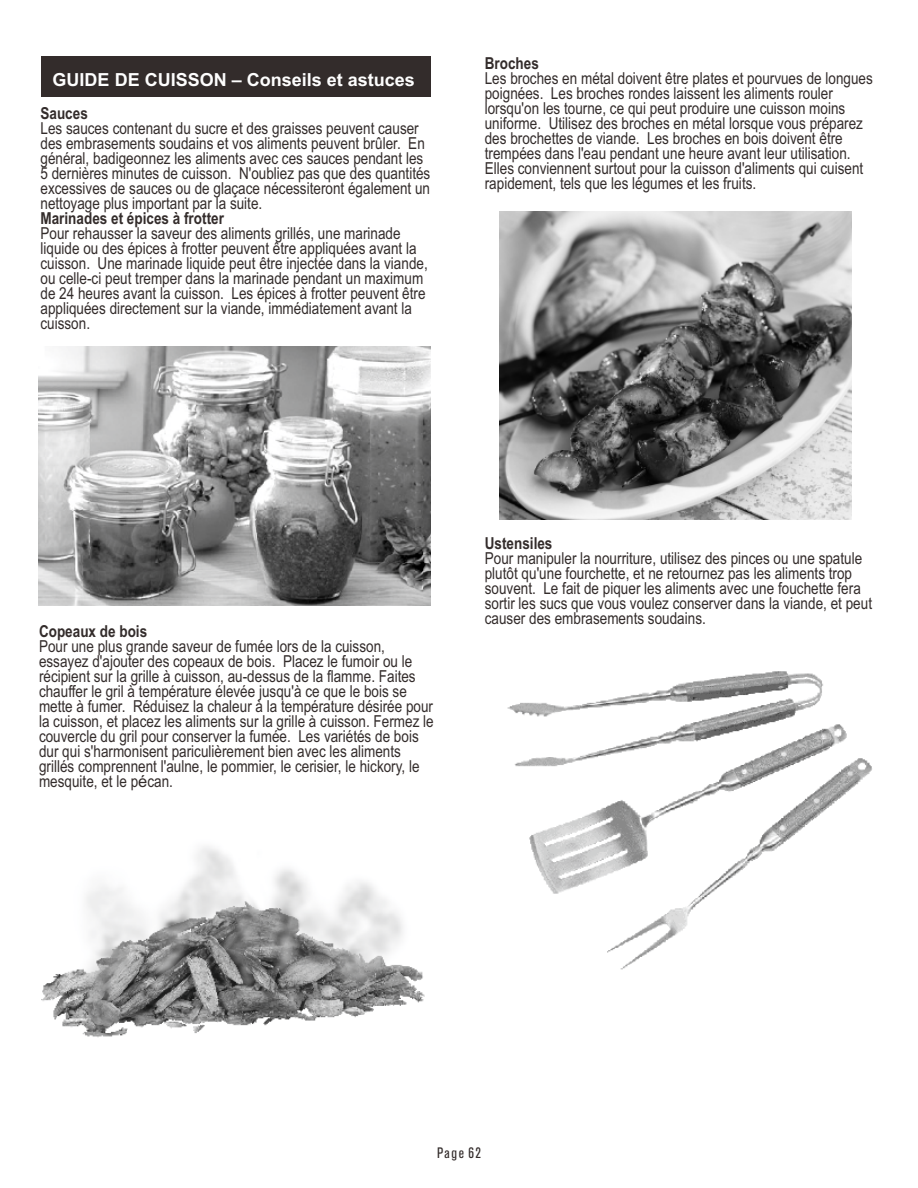
<style>
.page{position:relative;width:918px;height:1188px;background:#fff}
.page>*{position:absolute;margin:0;border:0;box-sizing:border-box;transform-origin:0 0}
.t1{font:700 18px "Arial";color:#fefefe}
.t2{font:16.5px/15px "Arial Narrow";color:#332c2b}
.t3{font:700 16.5px "Arial Narrow";color:#332c2b}
.t4{font:condensed 15px "Akzidenz Grotesk BQ";letter-spacing:.105em;color:#332c2b}
.s1{font-family:"Arial"}
</style>
<div class="page">
<div style="left:41px;top:56px;width:389px;height:41px;background:#332c2b"></div>
<img style="left:39px;top:346px;width:391px;height:259px">
<img style="left:41px;top:846px;width:384px;height:191px">
<img style="left:499px;top:211px;width:353px;height:309px">
<img style="left:507px;top:671px;width:365px;height:299px">
<p class="t1" style="left:53px;top:73px;width:364px">GUIDE DE CUISSON – Conseils et astuces</p>
<p class="t3" style="left:40px;top:107px;width:49px">Sauces</p>
<p class="t2" style="left:40px;top:122px;width:391px">Les sauces contenant du sucre et des graisses peuvent causer des embrasements soudains et vos aliments peuvent brûler. En général, badigeonnez les aliments avec ces sauces pendant les 5 dernières minutes de cuisson. N'oubliez pas que des quantités excessives de sauces ou de glaçace nécessiteront également un nettoyage plus important par la suite.</p>
<p class="t3" style="left:40px;top:212px;width:185px">Marinades et épices à frotter</p>
<p class="t2" style="left:40px;top:227px;width:389px">Pour rehausser la saveur des aliments grillés, une marinade liquide ou des épices à frotter peuvent être appliquées avant la cuisson. Une marinade liquide peut être injectée dans la viande, ou celle-ci peut tremper dans la marinade pendant un maximum de 24 heures avant la cuisson. Les épices à frotter peuvent être appliquées directement sur la viande, immédiatement avant la cuisson.</p>
<p class="t3" style="left:485px;top:57px;width:56px">Broches</p>
<p class="t2" style="left:485px;top:73px;width:390px">Les broches en métal doivent être plates et pourvues de longues poignées. Les broches rondes laissent les aliments rouler lorsqu'on les tourne, ce qui peut produire une cuisson moins uniforme. Utilisez des broches en métal lorsque vous préparez des brochettes de viande. Les broches en bois doivent être trempées dans l'eau pendant une heure avant leur utilisation.<br>Elles conviennent surtout pour la cuisson d'aliments qui cuisent rapidement, tels que les légumes et les fruits.</p>
<p class="t3" style="left:39px;top:625px;width:110px">Copeaux de bois</p>
<p class="t2" style="left:39px;top:640px;width:396px">Pour une plus grande saveur de fumée lors de la cuisson, essayez d'ajouter des copeaux de bois. Placez le fumoir ou le récipient sur la grille à cuisson, au-dessus de la flamme. Faites chauffer le gril à température élevée jusqu'à ce que le bois se mette à fumer. Réduisez la chaleur à la température désirée pour la cuisson, et placez les aliments sur la grille à cuisson. Fermez le couvercle du gril pour conserver la fumée. Les variétés de bois dur qui s'harmonisent pariculièrement bien avec les aliments grillés comprennent l'aulne, le pommier, le cerisier, le hickory, le mesquite, et le p<span class="s1">é</span>can.</p>
<p class="t3" style="left:485px;top:537px;width:69px">Ustensiles</p>
<p class="t2" style="left:485px;top:553px;width:389px">Pour manipuler la nourriture, utilisez des pinces ou une spatule plutôt qu'une fourchette, et ne retournez pas les aliments trop souvent. Le fait de piquer les aliments avec une fouchette fera sortir les sucs que vous voulez conserver dans la viande, et peut causer des embrasements soudains.</p>
<p class="t4" style="left:437px;top:1147px;width:46px">Page 62</p>
</div>
